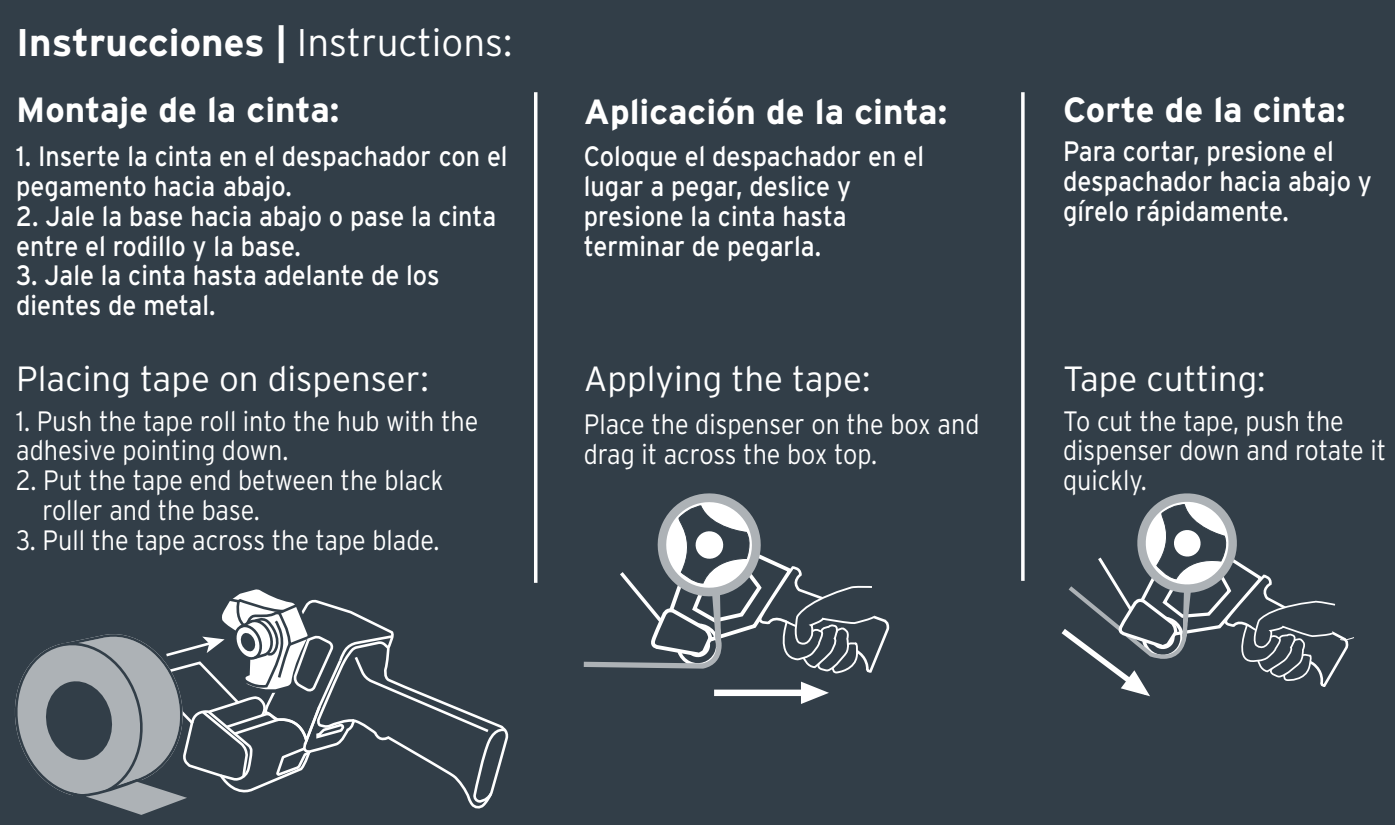
<style>
.page{position:relative;width:1395px;height:825px;background:#323e48}
.page>*{position:absolute;margin:0;border:0;box-sizing:border-box;transform-origin:0 0}
.t1{font:700 38.5px "Interstate";color:#fff}
.t2{font:700 35px "Interstate";color:#fff}
.t3{font:300 35px "Interstate";color:#fff}
.t4{font:28px/29.8px "Interstate";color:#fff;scale:.9 1}
.t5{font:300 28px/29.8px "Interstate";color:#fff;scale:.9 1}
.s1{font-weight:300}
</style>
<div class="page">
<svg style="left:1061px;top:493px;width:293px;height:204px"></svg>
<svg style="left:583px;top:493px;width:307px;height:211px"></svg>
<hr style="left:534px;top:92px;width:3px;height:491px;background:#fff">
<hr style="left:1021px;top:92px;width:3px;height:489px;background:#fff">
<svg style="left:15px;top:589px;width:492px;height:226px"></svg>
<h1 class="t1" style="left:16px;top:21px;width:498px">Instrucciones | <span class="s1">Instructions:</span></h1>
<p class="t2" style="left:16px;top:90px;width:325px">Montaje de la cinta:</p>
<p class="t4" style="left:16px;top:141px;width:547px">1. Inserte la cinta en el despachador con el pegamento hacia abajo.</p>
<p class="t4" style="left:16px;top:201px;width:535px">2. Jale la base hacia abajo o pase la cinta entre el rodillo y la base.</p>
<p class="t4" style="left:16px;top:260px;width:472px">3. Jale la cinta hasta adelante de los dientes de metal.</p>
<p class="t3" style="left:16px;top:359px;width:414px">Placing tape on dispenser:</p>
<p class="t5" style="left:16px;top:406px;width:515px">1. Push the tape roll into the hub with the adhesive pointing down.</p>
<p class="t5" style="left:42px;top:465px;width:447px;text-indent:-26px">2. Put the tape end between the black roller and the base.</p>
<p class="t5" style="left:16px;top:525px;width:472px">3. Pull the tape across the tape blade.</p>
<p class="t2" style="left:584px;top:92px;width:365px">Aplicación de la cinta:</p>
<p class="t4" style="left:584px;top:141px;width:380px">Coloque el despachador en el lugar a pegar, deslice y presione la cinta hasta terminar de pegarla.</p>
<p class="t2" style="left:1063px;top:90px;width:284px">Corte de la cinta:</p>
<p class="t4" style="left:1063px;top:136px;width:344px">Para cortar, presione el despachador hacia abajo y gírelo rápidamente.</p>
<p class="t3" style="left:584px;top:359px;width:288px">Applying the tape:</p>
<p class="t3" style="left:1063px;top:359px;width:204px">Tape cutting:</p>
<p class="t5" style="left:584px;top:409px;width:441px">Place the dispenser on the box and drag it across the box top.</p>
<p class="t5" style="left:1063px;top:406px;width:360px">To cut the tape, push the dispenser down and rotate it quickly.</p>
</div>
